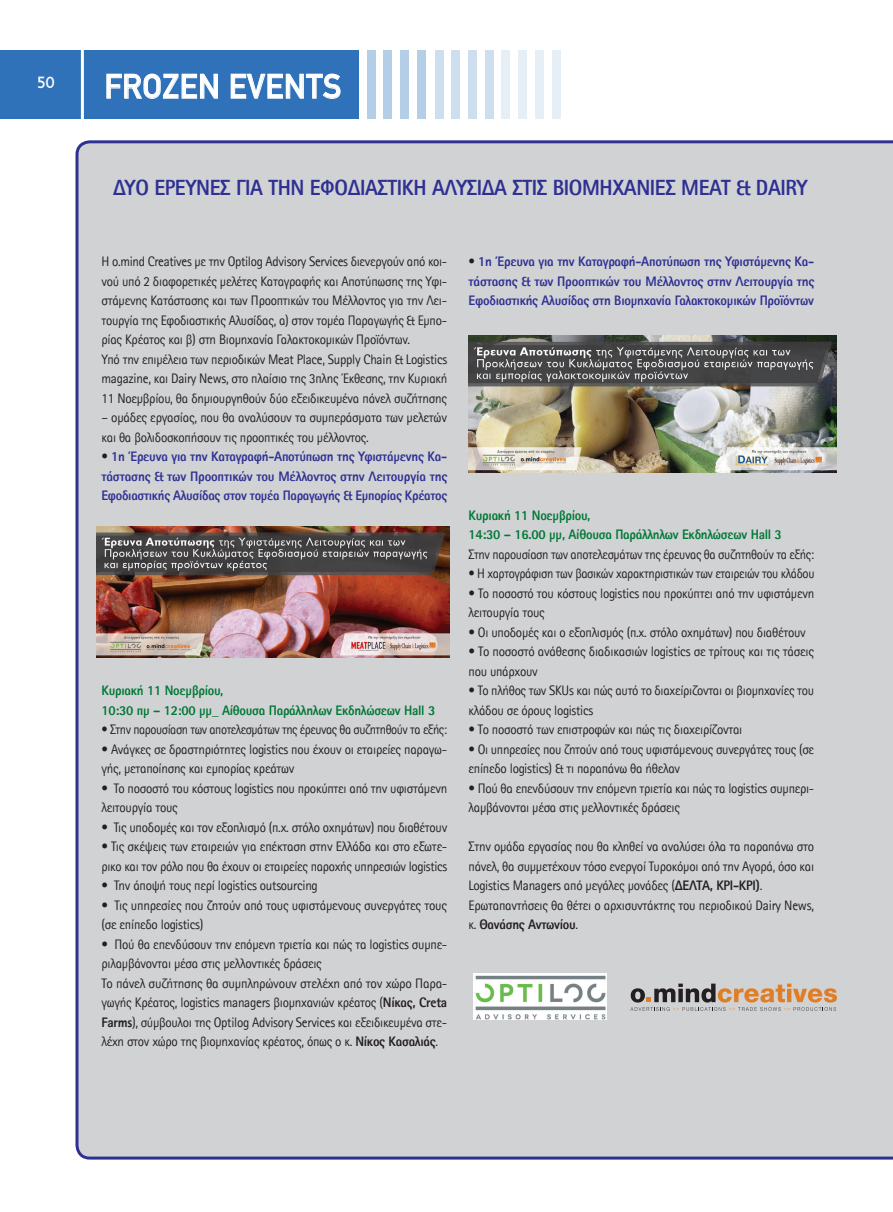
<style>
.page{position:relative;width:893px;height:1212px;background:#fff}
.page>*{position:absolute;margin:0;border:0;box-sizing:border-box;transform-origin:0 0}
.lead_frame_sans{font:33.6px "CF Din";letter-spacing:.02em;color:#fff;scale:.95 1}
.text_eidisis{font:800 22.05px "Rotis Sans Hel";letter-spacing:-.02em;color:#2e3092;scale:.95 1}
.lead_frame_sans-2{font:500 16.5px "PF Transport";color:#fff;scale:.95 1}
.text_eidisis-2{font:13.8px/19.5px "Rotis Sans Hel";letter-spacing:-.02em;color:#231f20;scale:.95 1}
.text_eidisis-3{font:13.8px/19.5px "Rotis Sans Hel";letter-spacing:-.02em;color:#231f20;scale:.94 1}
.text_eidisis-4{font:13.8px/19.5px "Rotis Sans Hel";letter-spacing:-.02em;color:#231f20;scale:.96 1}
.text_eidisis-5{font:800 13.8px/19.5px "Rotis Sans Hel";letter-spacing:-.02em;color:#2e3092;text-align:justify;scale:.95 1}
.text_eidisis-6{font:13.8px/19.5px "Rotis Sans Hel";letter-spacing:-.02em;color:#231f20;text-align:justify}
.text_eidisis-7{font:800 13.8px "Rotis Sans Hel";letter-spacing:-.02em;color:#007836;scale:.95 1}
.text_eidisis-8{font:13.8px "Rotis Sans Hel";letter-spacing:-.02em;color:#231f20;scale:.92 1}
.text_eidisis-9{font:13.8px "Rotis Sans Hel";letter-spacing:-.02em;color:#231f20;scale:.91 1}
.s1{font-weight:400;color:#231f20}
.s2{font-weight:800}
</style>
<div class="page">
<div style="left:76px;top:140px;width:816px;height:1019px;background:#d1d2d4"></div>
<img style="left:473px;top:973px;width:133px;height:46px">
<div style="left:0;top:50px;width:358px;height:69px;background:#3072b9"></div>
<svg style="left:106px;top:73px;width:112px;height:26px"></svg>
<svg style="left:230px;top:73px;width:111px;height:26px"></svg>
<hr style="left:81px;top:49px;width:3px;height:72px;background:#fff">
<div style="left:501px;top:50px;width:9px;height:69px;background:#e6eff6"></div>
<div style="left:418px;top:50px;width:8px;height:69px;background:#b3cee6"></div>
<div style="left:485px;top:50px;width:8px;height:69px;background:#cddfee"></div>
<div style="left:535px;top:50px;width:9px;height:69px;background:#e6eff6"></div>
<div style="left:451px;top:50px;width:9px;height:69px;background:#cddfee"></div>
<div style="left:384px;top:50px;width:8px;height:69px;background:#b3cee6"></div>
<div style="left:518px;top:50px;width:9px;height:69px;background:#e6eff6"></div>
<div style="left:435px;top:50px;width:8px;height:69px;background:#cddfee"></div>
<div style="left:367px;top:50px;width:9px;height:69px;background:#b3cee6"></div>
<div style="left:552px;top:50px;width:9px;height:69px;background:#e6eff6"></div>
<div style="left:468px;top:50px;width:9px;height:69px;background:#cddfee"></div>
<div style="left:401px;top:50px;width:8px;height:69px;background:#b3cee6"></div>
<img style="left:97px;top:527px;width:353px;height:130px">
<img style="left:468px;top:336px;width:369px;height:136px">
<svg style="left:630px;top:983px;width:207px;height:28px;background:#baa99a"></svg>
<p class="lead_frame_sans-2" style="left:37px;top:73px;width:20px">50</p>
<p class="lead_frame_sans" style="left:105px;top:68px;width:251px">FROZEN EVENTS</p>
<p class="text_eidisis" style="left:113px;top:175px;width:733px">ΔΥΟ ΕΡΕΥΝΕΣ ΓΙΑ ΤΗΝ ΕΦΟΔΙΑΣΤΙΚΗ ΑΛΥΣΙΔΑ ΣΤΙΣ ΒΙΟΜΗΧΑΝΙΕΣ MEAT &amp; DAIRY</p>
<p class="text_eidisis-3" style="left:101px;top:252px;width:369px;text-align:justify">Η o.mind Creatives με την Optilog Advisory Services διενεργούν από κοι&shy;νού υπό 2 διαφορετικές μελέτες Καταγραφής και Αποτύπωσης της Υφι&shy;στάμενης Κατάστασης και των Προοπτικών του Μέλλοντος για την Λει&shy;τουργία της Εφοδιαστικής Αλυσίδας, α) στον τομέα Παραγωγής &amp; Εμπο&shy;ρίας Κρέατος και β) στη Βιομηχανία Γαλακτοκομικών Προϊόντων.</p>
<p class="text_eidisis-2" style="left:101px;top:350px;width:366px;text-align:justify">Υπό την επιμέλεια των περιοδικών Meat Place, Supply Chain &amp; Logistics magazine, και Dairy News, στο πλαίσιο της 3πλης Έκθεσης, την Κυριακή 11 Νοεμβρίου, θα δημιουργηθούν δύο εξειδικευμένα πάνελ συζήτησης</p>
<p class="text_eidisis-4" style="left:101px;top:408px;width:361px">– ομάδες εργασίας, που θα αναλύσουν τα συμπεράσματα των μελετών και θα βολιδοσκοπήσουν τις προοπτικές του μέλλοντος.</p>
<p class="text_eidisis-5" style="left:101px;top:447px;width:366px"><span class="s1">•</span> 1η Έρευνα για την Καταγραφή-Αποτύπωση της Υφιστάμενης Κα&shy;τάστασης &amp; των Προοπτικών του Μέλλοντος στην Λειτουργία της Εφοδιαστικής Αλυσίδας στον τομέα Παραγωγής &amp; Εμπορίας Κρέατος</p>
<p class="text_eidisis-7" style="left:101px;top:683px;width:130px">Κυριακή 11 Νοεμβρίου,</p>
<p class="text_eidisis-7" style="left:101px;top:702px;width:353px">10:30 πμ – 12:00 μμ_ Αίθουσα Παράλληλων Εκδηλώσεων Hall 3</p>
<p class="text_eidisis-9" style="left:101px;top:722px;width:381px">• Στην παρουσίαση των αποτελεσμάτων της έρευνας θα συζητηθούν τα εξής:</p>
<p class="text_eidisis-2" style="left:101px;top:740px;width:365px">• Aνάγκες σε δραστηριότητες logistics που έχουν οι εταιρείες παραγω&shy;γής, μεταποίησης και εμπορίας κρεάτων</p>
<p class="text_eidisis-2" style="left:101px;top:779px;width:365px">• Το ποσοστό του κόστους logistics που προκύπτει από την υφιστάμενη λειτουργία τους</p>
<p class="text_eidisis-2" style="left:101px;top:818px;width:365px">• Τις υποδομές και τον εξοπλισμό (π.χ. στόλο οχημάτων) που διαθέτουν</p>
<p class="text_eidisis-4" style="left:101px;top:837px;width:362px">• Τις σκέψεις των εταιρειών για επέκταση στην Ελλάδα και στο εξωτε&shy;ρικο και τον ρόλο που θα έχουν οι εταιρείες παροχής υπηρεσιών logistics</p>
<p class="text_eidisis-2" style="left:101px;top:876px;width:229px">• Την άποψή τους περί logistics outsourcing</p>
<p class="text_eidisis-4" style="left:101px;top:896px;width:361px">• Τις υπηρεσίες που ζητούν από τους υφιστάμενους συνεργάτες τους (σε επίπεδο logistics)</p>
<p class="text_eidisis-2" style="left:101px;top:935px;width:365px">• Πού θα επενδύσουν την επόμενη τριετία και πώς τα logistics συμπε&shy;ριλαμβάνονται μέσα στις μελλοντικές δράσεις</p>
<p class="text_eidisis-6" style="left:101px;top:974px;width:347px">To πάνελ συζήτησης θα συμπληρώνουν στελέχη από τον χώρο Παρα&shy;γωγής Κρέατος, logistics managers βιομηχανιών κρέατος (<span class="s2">Νίκας, Creta Farms</span>), σύμβουλοι της Optilog Advisory Services και εξειδικευμένα στε&shy;λέχη στον χώρο της βιομηχανίας κρέατος, όπως ο κ. <span class="s2">Νίκος Κασαλιάς</span>.</p>
<p class="text_eidisis-5" style="left:468px;top:252px;width:366px"><span class="s1">•</span> 1η Έρευνα για την Καταγραφή-Αποτύπωση της Υφιστάμενης Κα&shy;τάστασης &amp; των Προοπτικών του Μέλλοντος στην Λειτουργία της Εφοδιαστικής Αλυσίδας στη Βιομηχανία Γαλακτοκομικών Προϊόντων</p>
<p class="text_eidisis-7" style="left:468px;top:507px;width:130px">Κυριακή 11 Νοεμβρίου,</p>
<p class="text_eidisis-7" style="left:468px;top:527px;width:331px">14:30 – 16.00 μμ, Αίθουσα Παράλληλων Εκδηλώσεων Hall 3</p>
<p class="text_eidisis-8" style="left:468px;top:547px;width:377px">Στην παρουσίαση των αποτελεσμάτων της έρευνας θα συζητηθούν τα εξής:</p>
<p class="text_eidisis-8" style="left:468px;top:566px;width:378px">• Η χαρτογράφιση των βασικών χαρακτηριστικών των εταιρειών του κλάδου</p>
<p class="text_eidisis-2" style="left:468px;top:584px;width:365px">• Το ποσοστό του κόστους logistics που προκύπτει από την υφιστάμενη λειτουργία τους</p>
<p class="text_eidisis-2" style="left:468px;top:623px;width:356px">• Οι υποδομές και ο εξοπλισμός (π.χ. στόλο οχημάτων) που διαθέτουν</p>
<p class="text_eidisis-4" style="left:468px;top:642px;width:361px">• Το ποσοστό ανάθεσης διαδικασιών logistics σε τρίτους και τις τάσεις που υπάρχουν</p>
<p class="text_eidisis-3" style="left:468px;top:681px;width:369px">• Το πλήθος των SKUs και πώς αυτό το διαχείριζονται οι βιομηχανίες του κλάδου σε όρους logistics</p>
<p class="text_eidisis-2" style="left:468px;top:720px;width:290px">• Το ποσοστό των επιστροφών και πώς τις διαχειρίζονται</p>
<p class="text_eidisis-3" style="left:468px;top:740px;width:369px">• Οι υπηρεσίες που ζητούν από τους υφιστάμενους συνεργάτες τους (σε επίπεδο logistics) &amp; τι παραπάνω θα ήθελαν</p>
<p class="text_eidisis-2" style="left:468px;top:779px;width:365px">• Πού θα επενδύσουν την επόμενη τριετία και πώς τα logistics συμπερι&shy;λαμβάνονται μέσα στις μελλοντικές δράσεις</p>
<p class="text_eidisis-2" style="left:468px;top:837px;width:365px;text-align:justify">Στην ομάδα εργασίας που θα κληθεί να αναλύσει όλα τα παραπάνω στο πάνελ, θα συμμετέχουν τόσο ενεργοί Τυροκόμοι από την Αγορά, όσο και Logistics Managers από μεγάλες μονάδες (<span class="s2">ΔΕΛΤΑ, ΚΡΙ-ΚΡΙ)</span>.</p>
<p class="text_eidisis-4" style="left:468px;top:896px;width:361px">Ερωταπαντήσεις θα θέτει ο αρχισυντάκτης του περιοδικού Dairy News, κ. <span class="s2">Θανάσης Αντωνίου</span>.</p>
</div>
